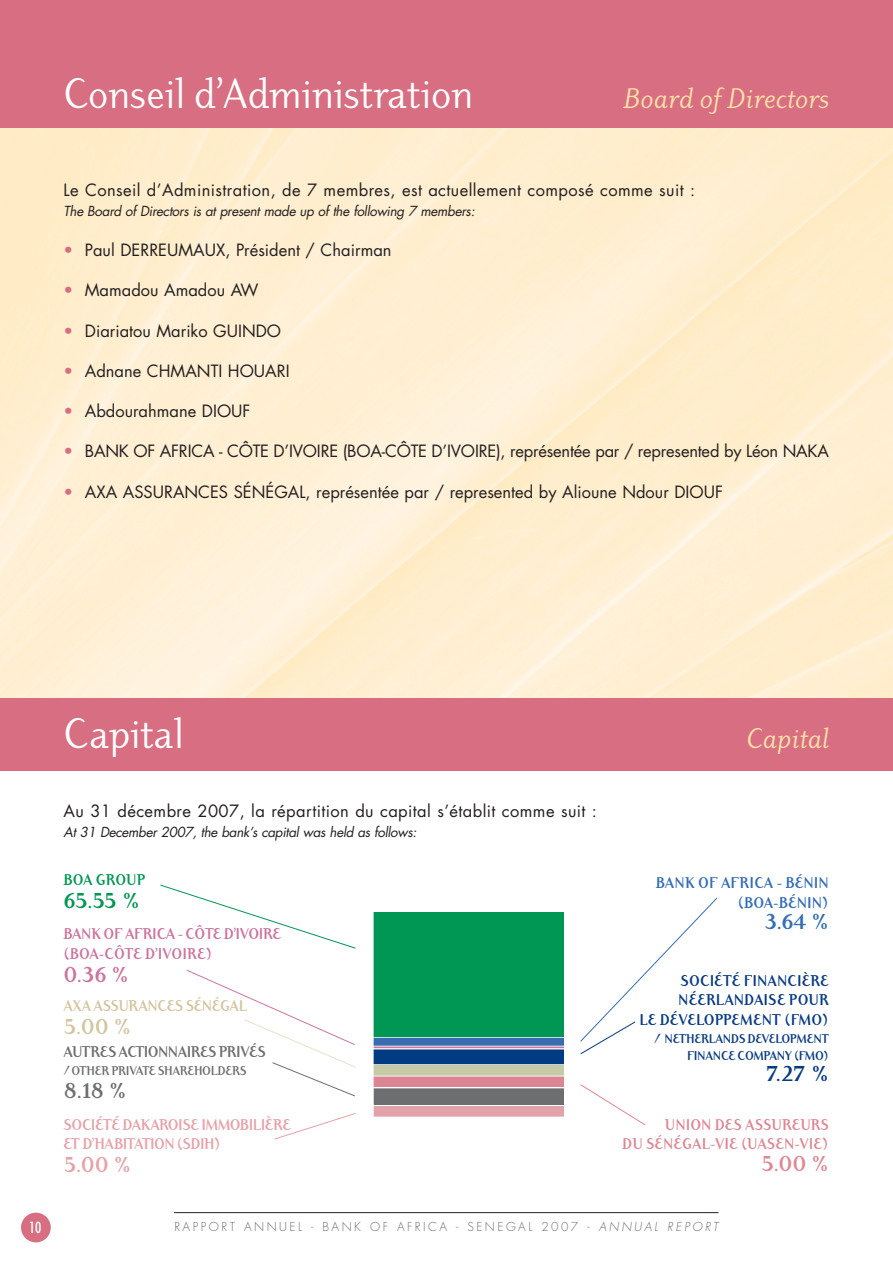
<style>
.page{position:relative;width:893px;height:1263px;background:#fff}
.page>*{position:absolute;margin:0;border:0;box-sizing:border-box;transform-origin:0 0}
.t1{font:45px "Dyadis ITC";color:#fff}
.t2{font:italic 30px "Dyadis ITC";color:#ffe1a8}
.t3{font:700 25.5px "Dyadis ITC";color:#009653}
.t4{font:700 25.5px "Dyadis ITC";color:#073a81}
.t5{font:700 25.5px "Dyadis ITC";color:#346db6}
.t6{font:700 25.5px "Dyadis ITC";color:#df8794}
.t7{font:700 25.5px "Dyadis ITC";color:#cb749e}
.t8{font:700 25.5px "Dyadis ITC";color:#d3c5a0}
.t9{font:700 25.5px "Dyadis ITC";color:#6d6e70}
.t10{font:700 25.5px "Dyadis ITC";color:#e7a1a8}
.t11{font:16.5px "Futura";color:#231f20}
.t12{font:16.5px "Futura";letter-spacing:.025em;color:#231f20}
.t13{font:700 16.5px/19.5px "Dyadis ITC";color:#073a81;text-align:right}
.t14{font:700 16.5px/19.5px "Dyadis ITC";letter-spacing:-.035em;color:#e7a1a8}
.t15{font:700 16.5px/19.5px "Dyadis ITC";letter-spacing:-.025em;color:#cb749e}
.t16{font:700 16.5px/19.5px "Dyadis ITC";color:#df8794;text-align:right}
.t17{font:700 16.5px/19.5px "Dyadis ITC";color:#346db6;text-align:right}
.t18{font:700 16.5px "Dyadis ITC";letter-spacing:-.035em;color:#6d6e70}
.t19{font:700 16.5px "Dyadis ITC";letter-spacing:-.025em;color:#d3c5a0}
.t20{font:700 16.5px "Dyadis ITC";color:#009653}
.t21{font:condensed 15px "Futura";color:#fff}
.t22{font:italic 13.5px "Futura";color:#231f20}
.t23{font:700 13.5px/16.5px "Dyadis ITC";letter-spacing:-.025em;color:#073a81;text-align:right}
.t24{font:700 13.5px "Dyadis ITC";letter-spacing:-.03em;color:#6d6e70}
.t25{font:300 12px "Futura";letter-spacing:.21em;color:#6d6e70}
.s1{color:#d86e81}
.s2{font-style:italic}
</style>
<div class="page">
<hr style="left:174px;top:1212px;width:544px;height:1px;background:#231f20">
<div style="left:21px;top:1212px;width:30px;height:30px;background:#d86e81;border-radius:50%"></div>
<div style="left:0;top:1px;width:893px;height:127px;background:#d86e81"></div>
<div style="left:0;top:698px;width:893px;height:72px;background:#d86e81"></div>
<svg style="left:160px;top:884px;width:196px;height:65px"></svg>
<svg style="left:580px;top:897px;width:138px;height:157px"></svg>
<svg style="left:580px;top:1084px;width:66px;height:42px"></svg>
<svg style="left:186px;top:969px;width:170px;height:128px"></svg>
<svg style="left:274px;top:1113px;width:82px;height:27px"></svg>
<div style="left:374px;top:1107px;width:189px;height:9px;background:#e3a1aa"></div>
<div style="left:374px;top:1106px;width:190px;height:10px;border:1px solid #e3a1aa"></div>
<div style="left:374px;top:1089px;width:189px;height:15px;background:#6d6e70"></div>
<div style="left:374px;top:1077px;width:189px;height:9px;background:#dc8694"></div>
<div style="left:374px;top:1077px;width:190px;height:10px;border:1px solid #dc8694"></div>
<div style="left:374px;top:1066px;width:189px;height:9px;background:#c7caa6"></div>
<div style="left:374px;top:1065px;width:190px;height:10px;border:1px solid #c7caa6"></div>
<div style="left:374px;top:1050px;width:189px;height:14px;background:#013b82"></div>
<div style="left:374px;top:1047px;width:190px;height:1px;border:1px solid #cb769e"></div>
<div style="left:374px;top:1038px;width:189px;height:7px;background:#376dae"></div>
<div style="left:374px;top:912px;width:189px;height:124px;background:#009654"></div>
<div style="left:374px;top:912px;width:190px;height:125px;border:1px solid #009654"></div>
<h1 class="t1" style="left:64px;top:76px;width:411px">Conseil d’Administration</h1>
<h2 class="t2" style="left:623px;top:87px;width:208px">Board of Directors</h2>
<p class="t12" style="left:64px;top:183px;width:633px">Le Conseil d’Administration, de 7 membres, est actuellement composé comme suit :</p>
<p class="t22" style="left:64px;top:205px;width:415px">The Board of Directors is at present made up of the following 7 members:</p>
<p class="t11" style="left:64px;top:242px;width:329px"><span class="s1">•</span> Paul DERREUMAUX, Président / Chairman</p>
<p class="t11" style="left:64px;top:283px;width:197px"><span class="s1">•</span> Mamadou Amadou AW</p>
<p class="t11" style="left:64px;top:323px;width:219px"><span class="s1">•</span> Diariatou Mariko GUINDO</p>
<p class="t11" style="left:64px;top:363px;width:228px"><span class="s1">•</span> Adnane CHMANTI HOUARI</p>
<p class="t11" style="left:64px;top:403px;width:188px"><span class="s1">•</span> Abdourahmane DIOUF</p>
<p class="t11" style="left:64px;top:444px;width:767px"><span class="s1">•</span> BANK OF AFRICA - CÔTE D’IVOIRE (BOA-CÔTE D’IVOIRE), représentée par / represented by Léon NAKA</p>
<p class="t11" style="left:64px;top:484px;width:661px"><span class="s1">•</span> AXA ASSURANCES SÉNÉGAL, représentée par / represented by Alioune Ndour DIOUF</p>
<h1 class="t1" style="left:64px;top:716px;width:122px">Capital</h1>
<h2 class="t2" style="left:746px;top:727px;width:85px">Capital</h2>
<p class="t12" style="left:64px;top:803px;width:535px">Au 31 décembre 2007, la répartition du capital s’établit comme suit :</p>
<p class="t22" style="left:64px;top:825px;width:357px">At 31 December 2007, the bank’s capital was held as follows:</p>
<p class="t20" style="left:64px;top:873px;width:83px">BOA GROUP</p>
<h3 class="t3" style="left:64px;top:889px;width:78px">65.55 %</h3>
<p class="t15" style="left:64px;top:926px;width:219px">BANK OF AFRICA - CÔTE D’IVOIRE (BOA-CÔTE D’IVOIRE)</p>
<h3 class="t7" style="left:64px;top:964px;width:67px">0.36 %</h3>
<p class="t19" style="left:64px;top:999px;width:185px">AXA ASSURANCES SÉNÉGAL</p>
<h3 class="t8" style="left:64px;top:1015px;width:69px">5.00 %</h3>
<p class="t18" style="left:64px;top:1045px;width:204px">AUTRES ACTIONNAIRES PRIVÉS</p>
<p class="t24" style="left:64px;top:1066px;width:184px">/ OTHER PRIVATE SHAREHOLDERS</p>
<h3 class="t9" style="left:64px;top:1080px;width:65px">8.18 %</h3>
<p class="t14" style="left:64px;top:1116px;width:229px">SOCIÉTÉ DAKAROISE IMMOBILIÈRE<br>ET D’HABITATION (SDIH)</p>
<h3 class="t10" style="left:64px;top:1154px;width:69px">5.00 %</h3>
<p class="t17" style="left:656px;top:874px;width:175px">BANK OF AFRICA - BÉNIN (BOA-BÉNIN)</p>
<h3 class="t5" style="left:764px;top:911px;width:66px">3.64 %</h3>
<p class="t13" style="left:639px;top:972px;width:191px">SOCIÉTÉ FINANCIÈRE<br>NÉERLANDAISE POUR<br>LE DÉVELOPPEMENT (FMO)</p>
<p class="t23" style="left:654px;top:1032px;width:176px">/ NETHERLANDS DEVELOPMENT<br>FINANCE COMPANY (FMO)</p>
<h3 class="t4" style="left:765px;top:1063px;width:65px">7.27 %</h3>
<p class="t16" style="left:622px;top:1116px;width:208px">UNION DES ASSUREURS<br>DU SÉNÉGAL-VIE (UASEN-VIE)</p>
<h3 class="t6" style="left:761px;top:1152px;width:69px">5.00 %</h3>
<p class="t21" style="left:29px;top:1220px;width:14px">10</p>
<p class="t25" style="left:174px;top:1221px;width:547px">RAPPORT ANNUEL - BANK OF AFRICA - SENEGAL 2007 - <span class="s2">ANNUAL REPORT</span></p>
</div>
